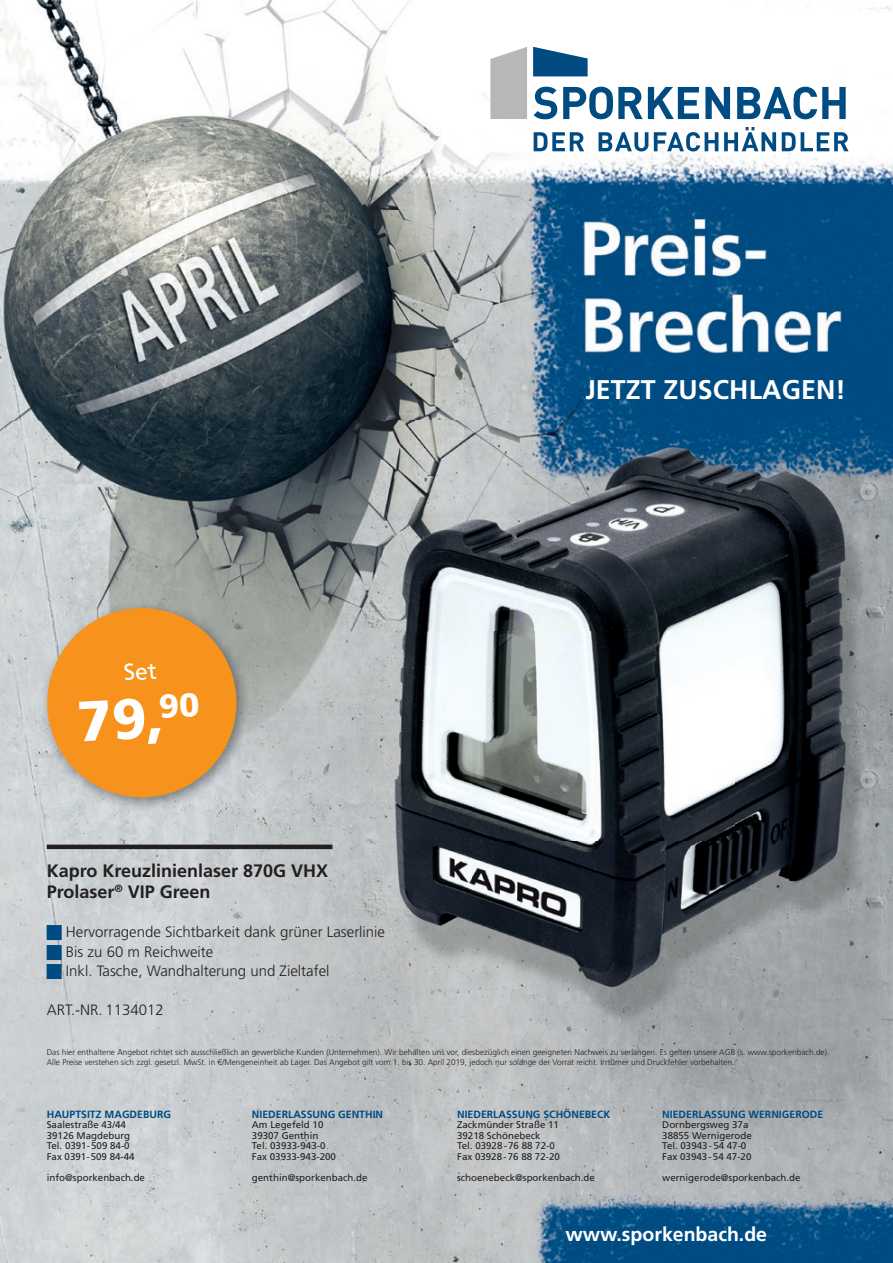
<style>
.page{position:relative;width:893px;height:1263px;background:#fff}
.page>*{position:absolute;margin:0;border:0;box-sizing:border-box;transform-origin:0 0}
.t1{font:900 56.7px "Frutiger LT Std";color:#fff}
.t2{font:700 27px "Frutiger LT Std";letter-spacing:.005em;color:#fff}
.t3{font:700 19.5px "Frutiger LT Std";color:#fff}
.t4{font:700 18px/21.6px "Frutiger LT Std";color:#231f20}
.t5{font:300 15px/19.5px "Frutiger LT Std";color:#231f20}
.t6{font:700 10.5px "Frutiger LT Std";color:#004b82}
.t7{font:9.75px/10.5px "Frutiger LT Std";color:#231f20}
.t8{font:300 8.25px/9.9px "Frutiger LT Std";color:#231f20}
</style>
<div class="page">
<img style="left:0;top:0;width:788px;height:631px">
<img style="left:788px;top:7px;width:105px;height:1256px">
<div style="left:0;top:631px;width:52px;height:632px;background:#cdd2d4"></div>
<img style="left:210px;top:631px;width:578px;height:632px">
<img style="left:52px;top:812px;width:158px;height:451px">
<img style="left:40px;top:600px;width:212px;height:212px">
<div style="left:47px;top:608px;width:189px;height:189px;background:#f7931d;border-radius:50%"></div>
<hr style="left:47px;top:845px;width:285px;height:4px;background:#231f20">
<svg style="left:534px;top:87px;width:23px;height:32px"></svg>
<svg style="left:563px;top:87px;width:136px;height:32px"></svg>
<svg style="left:705px;top:87px;width:25px;height:32px"></svg>
<svg style="left:737px;top:87px;width:109px;height:32px"></svg>
<svg style="left:490px;top:47px;width:37px;height:72px;background:#bcbdbc"></svg>
<svg style="left:533px;top:47px;width:55px;height:29px"></svg>
<svg style="left:534px;top:132px;width:50px;height:19px"></svg>
<svg style="left:598px;top:132px;width:50px;height:19px"></svg>
<svg style="left:654px;top:132px;width:64px;height:19px"></svg>
<svg style="left:724px;top:127px;width:52px;height:24px"></svg>
<svg style="left:782px;top:132px;width:67px;height:19px"></svg>
<svg style="left:47px;top:925px;width:15px;height:54px"></svg>
<h1 class="t1" style="left:75px;top:687px;width:124px;rotate:-3deg">79,<sup>90</sup></h1>
<h3 class="t4" style="left:47px;top:860px;width:283px">Kapro Kreuzlinienlaser 870G VHX<br>Prolaser<sup>®</sup> VIP Green</h3>
<h3 class="t5" style="left:66px;top:923px;width:321px">Hervorragende Sichtbarkeit dank grüner Laserlinie<br>Bis zu 60 m Reichweite<br>Inkl. Tasche, Wandhalterung und Zieltafel</h3>
<h3 class="t5" style="left:47px;top:1001px;width:118px">ART.-NR. 1134012</h3>
<h2 class="t2" style="left:585px;top:374px;width:262px">JETZT ZUSCHLAGEN!</h2>
<p class="t8" style="left:47px;top:1048px;width:784px">Das hier enthaltene Angebot richtet sich ausschließlich an gewerbliche Kunden (Unternehmen). Wir behalten uns vor, diesbezüglich einen geeigneten Nachweis zu verlangen. Es gelten unsere AGB (s. www.sporkenbach.de).<br>Alle Preise verstehen sich zzgl. gesetzl. MwSt. in €/Mengeneinheit ab Lager. Das Angebot gilt vom 1. bis 30. April 2019, jedoch nur solange der Vorrat reicht. Irrtümer und Druckfehler vorbehalten.</p>
<p class="t6" style="left:47px;top:1108px;width:126px">HAUPTSITZ MAGDEBURG</p>
<p class="t7" style="left:47px;top:1120px;width:89px">Saalestraße 43/44<br>39126 Magdeburg<br>Tel. 0391- 509 84-0<br>Fax 0391- 509 84-44</p>
<p class="t7" style="left:47px;top:1172px;width:100px">info@sporkenbach.de</p>
<p class="t6" style="left:252px;top:1108px;width:133px">NIEDERLASSUNG GENTHIN</p>
<p class="t7" style="left:252px;top:1120px;width:86px">Am Legefeld 10<br>39307 Genthin<br>Tel. 03933-943-0<br>Fax 03933-943-200</p>
<p class="t7" style="left:252px;top:1172px;width:117px">genthin@sporkenbach.de</p>
<p class="t6" style="left:457px;top:1108px;width:155px">NIEDERLASSUNG SCHÖNEBECK</p>
<p class="t7" style="left:457px;top:1120px;width:104px">Zackmünder Straße 11<br>39218 Schönebeck<br>Tel. 03928 - 76 88 72-0<br>Fax 03928 - 76 88 72-20</p>
<p class="t7" style="left:457px;top:1172px;width:139px">schoenebeck@sporkenbach.de</p>
<p class="t6" style="left:662px;top:1108px;width:163px">NIEDERLASSUNG WERNIGERODE</p>
<p class="t7" style="left:662px;top:1120px;width:91px">Dornbergsweg 37a<br>38855 Wernigerode<br>Tel. 03943 - 54 47-0<br>Fax 03943 - 54 47-20</p>
<p class="t7" style="left:662px;top:1172px;width:140px">wernigerode@sporkenbach.de</p>
<h3 class="t3" style="left:566px;top:1223px;width:203px">www.sporkenbach.de</h3>
</div>
